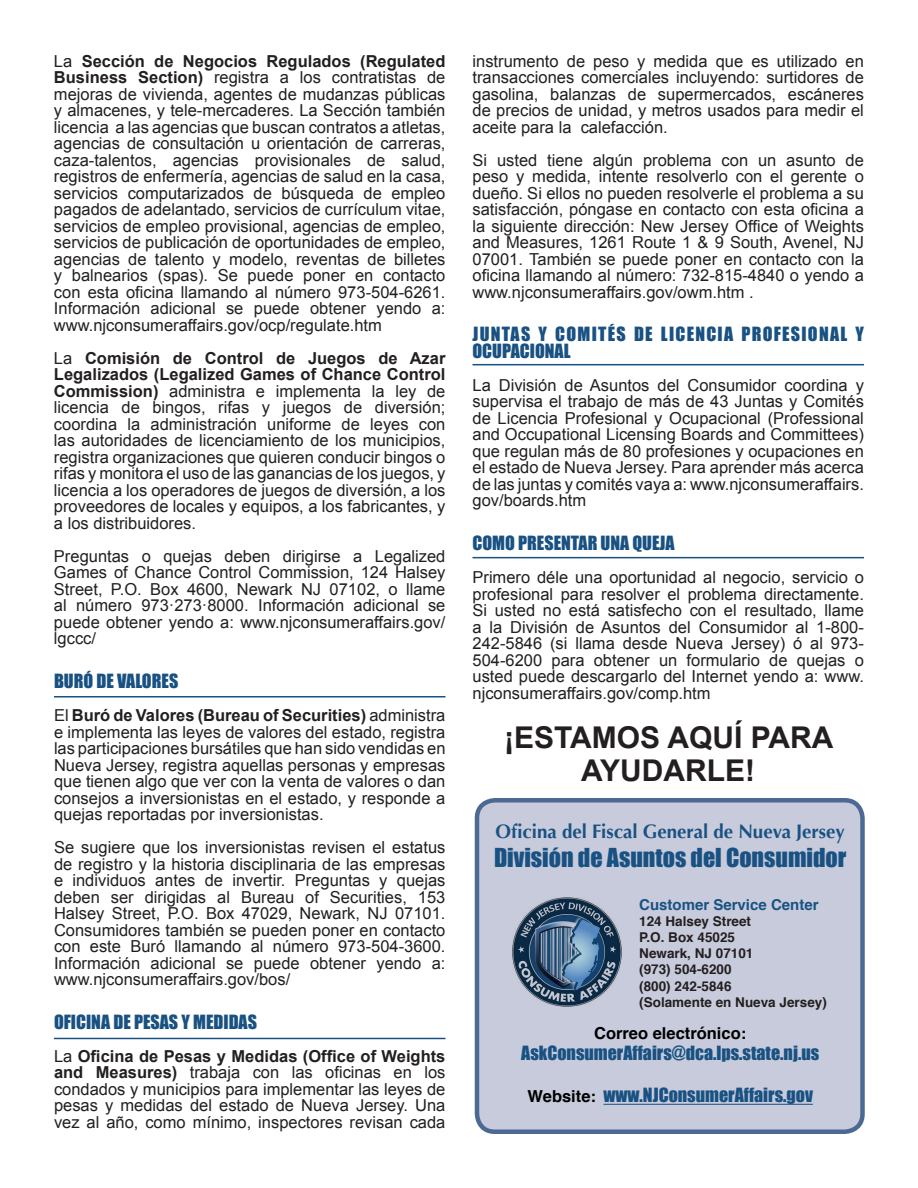
<style>
.page{position:relative;width:918px;height:1188px;background:#fff}
.page>*{position:absolute;margin:0;border:0;box-sizing:border-box;transform-origin:0 0}
.t1{font:700 30px/33px "Arial";color:#231f20;text-align:center}
.t2{font:24px "Impact";color:#195282}
.t3{font:700 19.5px "Optima";color:#195282;scale:.96 1}
.t4{font:18px "Impact";color:#195282}
.t5{font:18px/16.5px "Impact";letter-spacing:.07em;color:#195282}
.t6{font:16.5px/16.5px "Arial";color:#231f20;text-align:justify}
.t7{font:700 16.5px "Helvetica";color:#000}
.t8{font:700 15px "Helvetica";color:#195282}
.t9{font:700 13.5px/16.2px "Helvetica";color:#231f20}
.s1{font-weight:700}
.s2{font-family:"Helvetica";font-weight:700;font-size:16.5px;color:#000}
</style>
<div class="page">
<hr style="left:54px;top:696px;width:392px;height:2px;background:#195282">
<hr style="left:54px;top:1038px;width:392px;height:1px;background:#195282">
<hr style="left:472px;top:557px;width:392px;height:1px;background:#195282">
<hr style="left:472px;top:364px;width:392px;height:1px;background:#195282">
<div style="left:477px;top:800px;width:385px;height:332px;background:#c8cbdb;border-radius:18px"></div>
<div style="left:475px;top:798px;width:390px;height:336px;border:4px solid #4b6993;border-radius:18px"></div>
<hr style="left:604px;top:1104px;width:209px;height:1px;background:#195282">
<img style="left:513px;top:897px;width:108px;height:109px">
<p class="t6" style="left:54px;top:53px;width:393px">La <span class="s1">Sección de Negocios Regulados (Regulated Business Section)</span> registra a los contratistas de mejoras de vivienda, agentes de mudanzas públicas y almacenes, y tele-mercaderes. La Sección también licencia a las agencias que buscan contratos a atletas, agencias de consultación u orientación de carreras, caza-talentos, agencias provisionales de salud, registros de enfermería, agencias de salud en la casa, servicios computarizados de búsqueda de empleo pagados de adelantado, servicios de currículum vitae, servicios de empleo provisional, agencias de empleo, servicios de publicación de oportunidades de empleo, agencias de talento y modelo, reventas de billetes y balnearios (spas). Se puede poner en contacto con esta oficina llamando al número 973-504-6261.<br>Información adicional se puede obtener yendo a: www.njconsumeraffairs.gov/ocp/regulate.htm</p>
<p class="t6" style="left:54px;top:350px;width:393px">La <span class="s1">Comisión de Control de Juegos de Azar Legalizados (Legalized Games of Chance Control Commission)</span> administra e implementa la ley de licencia de bingos, rifas y juegos de diversión; coordina la administración uniforme de leyes con las autoridades de licenciamiento de los municipios, registra organizaciones que quieren conducir bingos o rifas y monitora el uso de las ganancias de los juegos, y licencia a los operadores de juegos de diversión, a los proveedores de locales y equipos, a los fabricantes, y a los distribuidores.</p>
<p class="t6" style="left:54px;top:548px;width:393px">Preguntas o quejas deben dirigirse a Legalized Games of Chance Control Commission, 124 Halsey Street, P.O. Box 4600, Newark NJ 07102, o llame al número 973·273·8000. Información adicional se puede obtener yendo a: www.njconsumeraffairs.gov/ lgccc/</p>
<p class="t4" style="left:54px;top:667px;width:126px">BURÓ DE VALORES</p>
<p class="t6" style="left:54px;top:707px;width:393px">El <span class="s1">Buró de Valores (Bureau of Securities)</span> administra e implementa las leyes de valores del estado, registra las participaciones bursátiles que han sido vendidas en Nueva Jersey, registra aquellas personas y empresas que tienen algo que ver con la venta de valores o dan consejos a inversionistas en el estado, y responde a quejas reportadas por inversionistas.</p>
<p class="t6" style="left:54px;top:839px;width:393px">Se sugiere que los inversionistas revisen el estatus de registro y la historia disciplinaria de las empresas e individuos antes de invertir. Preguntas y quejas deben ser dirigidas al Bureau of Securities, 153<br>Halsey Street, P.O. Box 47029, Newark, NJ 07101.<br>Consumidores también se pueden poner en contacto con este Buró llamando al número 973-504-3600.<br>Información adicional se puede obtener yendo a: www.njconsumeraffairs.gov/bos/</p>
<p class="t4" style="left:54px;top:1008px;width:205px">OFICINA DE PESAS Y MEDIDAS</p>
<p class="t6" style="left:54px;top:1048px;width:393px">La <span class="s1">Oficina de Pesas y Medidas (Office of Weights and Measures)</span> trabaja con las oficinas en los condados y municipios para implementar las leyes de pesas y medidas del estado de Nueva Jersey. Una vez al año, como mínimo, inspectores revisan cada</p>
<p class="t6" style="left:472px;top:53px;width:393px">instrumento de peso y medida que es utilizado en transacciones comerciales incluyendo: surtidores de gasolina, balanzas de supermercados, escáneres de precios de unidad, y metros usados para medir el aceite para la calefacción.</p>
<p class="t6" style="left:472px;top:152px;width:393px">Si usted tiene algún problema con un asunto de peso y medida, intente resolverlo con el gerente o dueño. Si ellos no pueden resolverle el problema a su satisfacción, póngase en contacto con esta oficina a la siguiente dirección: New Jersey Office of Weights and Measures, 1261 Route 1 &amp; 9 South, Avenel, NJ 07001. También se puede poner en contacto con la oficina llamando al número: 732-815-4840 o yendo a www.njconsumeraffairs.gov/owm.htm .</p>
<p class="t5" style="left:472px;top:326px;width:393px">JUNTAS Y COMITÉS DE LICENCIA PROFESIONAL Y<br>OCUPACIONAL</p>
<p class="t6" style="left:472px;top:377px;width:393px">La División de Asuntos del Consumidor coordina y supervisa el trabajo de más de 43 Juntas y Comités de Licencia Profesional y Ocupacional (Professional and Occupational Licensing Boards and Committees) que regulan más de 80 profesiones y ocupaciones en el estado de Nueva Jersey. Para aprender más acerca de las juntas y comités vaya a: www.njconsumeraffairs. gov/boards.htm</p>
<p class="t4" style="left:472px;top:529px;width:204px">COMO PRESENTAR UNA QUEJA</p>
<p class="t6" style="left:472px;top:569px;width:393px">Primero déle una oportunidad al negocio, servicio o profesional para resolver el problema directamente.<br>Si usted no está satisfecho con el resultado, llame a la División de Asuntos del Consumidor al 1-800- 242-5846 (si llama desde Nueva Jersey) ó al 973- 504-6200 para obtener un formulario de quejas o usted puede descargarlo del Internet yendo a: www. njconsumeraffairs.gov/comp.htm</p>
<h1 class="t1" style="left:504px;top:722px;width:331px">¡ESTAMOS AQUÍ PARA<br>AYUDARLE!</h1>
<p class="t3" style="left:496px;top:821px;width:365px">Oficina del Fiscal General de Nueva Jersey</p>
<h2 class="t2" style="left:494px;top:839px;width:354px">División de Asuntos del Consumidor</h2>
<p class="t8" style="left:639px;top:892px;width:181px">Customer Service Center</p>
<p class="t9" style="left:639px;top:913px;width:189px">124 Halsey Street<br>P.O. Box 45025<br>Newark, NJ 07101<br>(973) 504-6200<br>(800) 242-5846<br>(Solamente en Nueva Jersey)</p>
<p class="t7" style="left:594px;top:1020px;width:154px">Correo electrónico:</p>
<p class="t4" style="left:521px;top:1039px;width:300px">AskConsumerAffairs@dca.lps.state.nj.us</p>
<p class="t4" style="left:528px;top:1081px;width:287px"><span class="s2">Website:</span> www.NJConsumerAffairs.gov</p>
</div>
